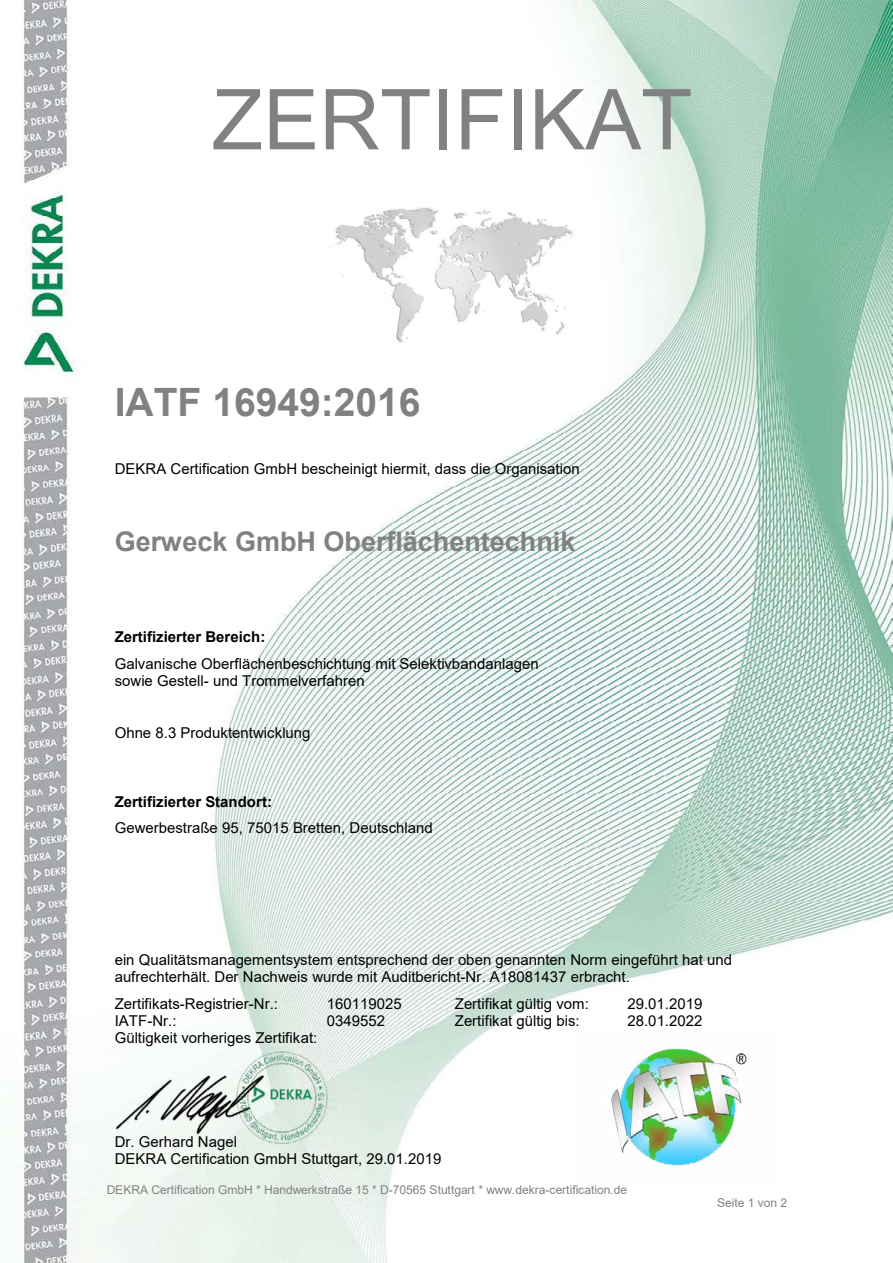
<style>
.page{position:relative;width:893px;height:1263px;background:#fff}
.page>*{position:absolute;margin:0;border:0;box-sizing:border-box;transform-origin:0 0}
.t1{font:84px "Arial";color:#818181}
.t2{font:700 39px "Arial";color:#818181}
.t3{font:700 27px "Arial";color:#818181}
.t4{font:15px/17.1px "Arial";color:#000}
.t5{font:700 15px "Arial";color:#000}
.t6{font:12px "Arial";letter-spacing:-.005em;color:#818181}
</style>
<div class="page">
<img style="left:9px;top:0;width:884px;height:1263px">
<img style="left:570px;top:1030px;width:208px;height:156px">
<img style="left:66px;top:1048px;width:271px;height:101px">
<img style="left:319px;top:183px;width:266px;height:178px">
<h1 class="t1" style="left:212px;top:62px;width:482px">ZERTIFIKAT</h1>
<h2 class="t2" style="left:115px;top:375px;width:307px">IATF 16949:2016</h2>
<p class="t4" style="left:115px;top:460px;width:467px">DEKRA Certification GmbH bescheinigt hiermit, dass die Organisation</p>
<h3 class="t3" style="left:115px;top:523px;width:462px">Gerweck GmbH Oberflächentechnik</h3>
<p class="t5" style="left:115px;top:627px;width:152px">Zertifizierter Bereich:</p>
<p class="t4" style="left:115px;top:655px;width:425px">Galvanische Oberflächenbeschichtung mit Selektivbandanlagen sowie Gestell- und Trommelverfahren</p>
<p class="t4" style="left:115px;top:724px;width:197px">Ohne 8.3 Produktentwicklung</p>
<p class="t5" style="left:115px;top:791px;width:159px">Zertifizierter Standort:</p>
<p class="t4" style="left:115px;top:819px;width:320px">Gewerbestraße 95, 75015 Bretten, Deutschland</p>
<p class="t4" style="left:115px;top:951px;width:619px">ein Qualitätsmanagementsystem entsprechend der oben genannten Norm eingeführt hat und aufrechterhält. Der Nachweis wurde mit Auditbericht-Nr. A18081437 erbracht.</p>
<p class="t4" style="left:115px;top:994px;width:165px">Zertifikats-Registrier-Nr.:</p>
<p class="t4" style="left:327px;top:994px;width:76px">160119025</p>
<p class="t4" style="left:115px;top:1012px;width:63px">IATF-Nr.:</p>
<p class="t4" style="left:327px;top:1012px;width:60px">0349552</p>
<p class="t4" style="left:115px;top:1029px;width:204px">Gültigkeit vorheriges Zertifikat:</p>
<p class="t4" style="left:455px;top:994px;width:136px">Zertifikat gültig vom:</p>
<p class="t4" style="left:627px;top:994px;width:76px">29.01.2019</p>
<p class="t4" style="left:455px;top:1012px;width:126px">Zertifikat gültig bis:</p>
<p class="t4" style="left:627px;top:1012px;width:76px">28.01.2022</p>
<p class="t4" style="left:115px;top:1133px;width:328px">Dr. Gerhard Nagel<br>DEKRA Certification GmbH Stuttgart, 29.01.2019</p>
<p class="t6" style="left:107px;top:1181px;width:522px">DEKRA Certification GmbH * Handwerkstraße 15 * D-70565 Stuttgart * www.dekra-certification.de</p>
<p class="t6" style="left:717px;top:1195px;width:72px">Seite 1 von 2</p>
</div>
